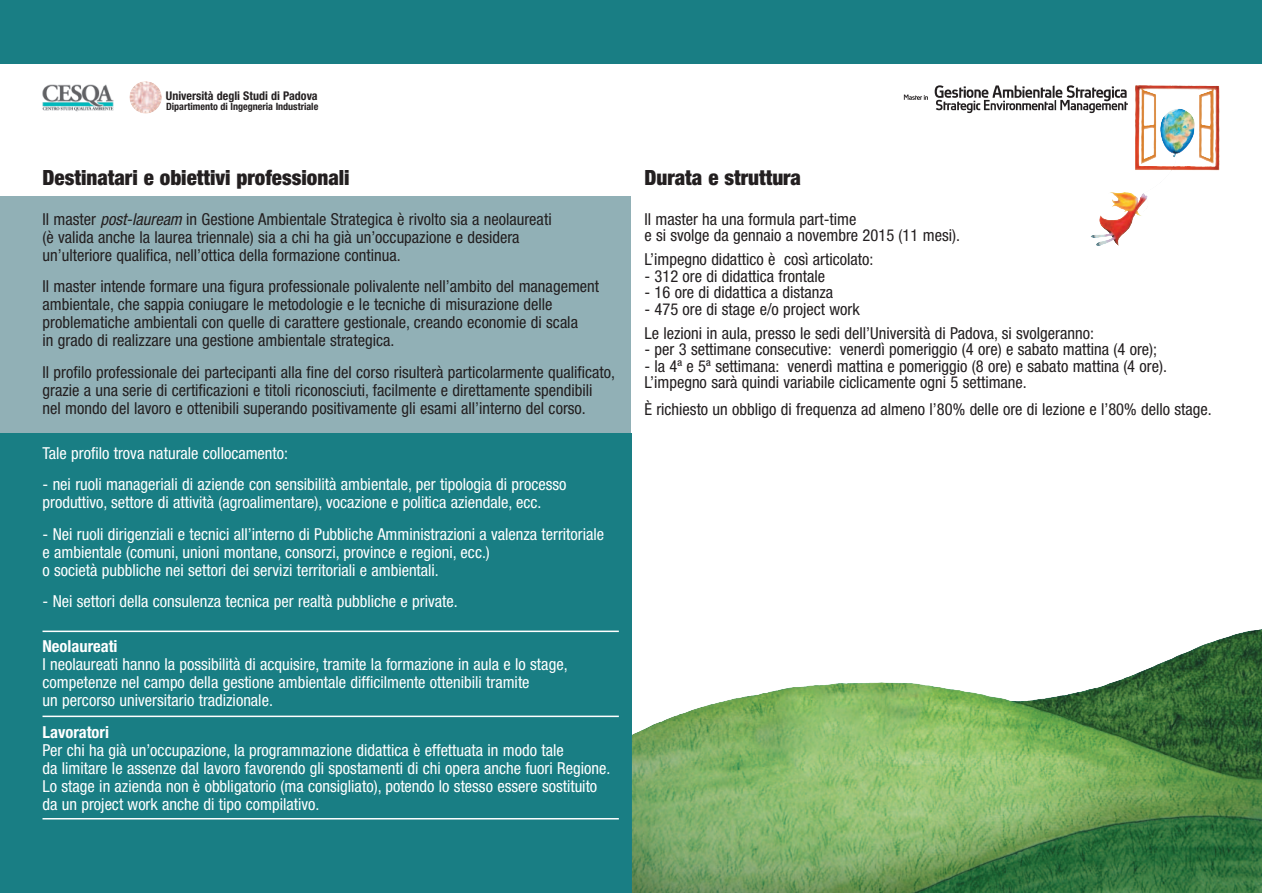
<style>
.page{position:relative;width:1263px;height:893px;background:#fff}
.page>*{position:absolute;margin:0;border:0;box-sizing:border-box;transform-origin:0 0}
.t1{font:900 condensed 21px "Helvetica Neue";color:#231f20}
.t2{font:condensed 16.5px/18px "Helvetica Neue";color:#231f20}
.t3{font:condensed 16.5px/18px "Helvetica Neue";color:#fff}
.t4{font:700 condensed 16.5px "Helvetica Neue";color:#fff}
.t5{font:700 condensed 12px "Helvetica Neue";color:#231f20}
.t6{font:700 condensed 10.05px "Helvetica Neue";color:#231f20}
.s1{font-style:italic}
</style>
<div class="page">
<div style="left:0;top:433px;width:632px;height:459px;background:#197e84"></div>
<div style="left:0;top:196px;width:631px;height:237px;background:#91b0b6"></div>
<img style="left:1090px;top:85px;width:130px;height:161px">
<div style="left:0;top:0;width:1262px;height:64px;background:#197e84"></div>
<img style="left:129px;top:81px;width:33px;height:33px">
<img style="left:42px;top:84px;width:72px;height:28px">
<svg style="left:904px;top:95px;width:24px;height:5px"></svg>
<svg style="left:935px;top:85px;width:193px;height:28px"></svg>
<img style="left:632px;top:629px;width:630px;height:263px">
<hr style="left:43px;top:630px;width:576px;height:2px;background:#fff">
<hr style="left:43px;top:715px;width:576px;height:2px;background:#fff">
<hr style="left:43px;top:818px;width:576px;height:1px;background:#fff">
<p class="t5" style="left:166px;top:91px;width:153px">Università degli Studi di Padova</p>
<p class="t6" style="left:166px;top:103px;width:154px">Dipartimento di Ingegneria Industriale</p>
<p class="t1" style="left:43px;top:170px;width:309px">Destinatari e obiettivi professionali</p>
<p class="t1" style="left:644px;top:170px;width:158px">Durata e struttura</p>
<p class="t2" style="left:43px;top:211px;width:511px">Il master <span class="s1">post-lauream</span> in Gestione Ambientale Strategica è rivolto sia a neolaureati (è valida anche la laurea triennale) sia a chi ha già un’occupazione e desidera un’ulteriore qualifica, nell’ottica della formazione continua.</p>
<p class="t2" style="left:43px;top:278px;width:558px">Il master intende formare una figura professionale polivalente nell’ambito del management ambientale, che sappia coniugare le metodologie e le tecniche di misurazione delle problematiche ambientali con quelle di carattere gestionale, creando economie di scala<br>in grado di realizzare una gestione ambientale strategica.</p>
<p class="t2" style="left:43px;top:364px;width:574px">Il profilo professionale dei partecipanti alla fine del corso risulterà particolarmente qualificato, grazie a una serie di certificazioni e titoli riconosciuti, facilmente e direttamente spendibili<br>nel mondo del lavoro e ottenibili superando positivamente gli esami all’interno del corso.</p>
<p class="t3" style="left:43px;top:445px;width:247px">Tale profilo trova naturale collocamento:</p>
<p class="t3" style="left:43px;top:476px;width:525px">- nei ruoli manageriali di aziende con sensibilità ambientale, per tipologia di processo produttivo, settore di attività (agroalimentare), vocazione e politica aziendale, ecc.</p>
<p class="t3" style="left:43px;top:526px;width:563px">- Nei ruoli dirigenziali e tecnici all’interno di Pubbliche Amministrazioni a valenza territoriale e ambientale (comuni, unioni montane, consorzi, province e regioni, ecc.)<br>o società pubbliche nei settori dei servizi territoriali e ambientali.</p>
<p class="t3" style="left:43px;top:593px;width:417px">- Nei settori della consulenza tecnica per realtà pubbliche e private.</p>
<p class="t4" style="left:43px;top:640px;width:77px">Neolaureati</p>
<p class="t3" style="left:43px;top:656px;width:527px">I neolaureati hanno la possibilità di acquisire, tramite la formazione in aula e lo stage, competenze nel campo della gestione ambientale difficilmente ottenibili tramite<br>un percorso universitario tradizionale.</p>
<p class="t4" style="left:43px;top:726px;width:68px">Lavoratori</p>
<p class="t3" style="left:43px;top:742px;width:569px">Per chi ha già un’occupazione, la programmazione didattica è effettuata in modo tale<br>da limitare le assenze dal lavoro favorendo gli spostamenti di chi opera anche fuori Regione.<br>Lo stage in azienda non è obbligatorio (ma consigliato), potendo lo stesso essere sostituito da un project work anche di tipo compilativo.</p>
<p class="t2" style="left:644px;top:212px;width:317px;line-height:16.5px">Il master ha una formula part-time<br>e si svolge da gennaio a novembre 2015 (11 mesi).</p>
<p class="t2" style="left:644px;top:251px;width:231px">L’impegno didattico è così articolato:</p>
<p class="t2" style="left:644px;top:268px;width:182px">- 312 ore di didattica frontale</p>
<p class="t2" style="left:644px;top:284px;width:190px">- 16 ore di didattica a distanza</p>
<p class="t2" style="left:644px;top:298px;width:451px;line-height:24px">- 475 ore di stage e/o project work<br>Le lezioni in aula, presso le sedi dell’Università di Padova, si svolgeranno:</p>
<p class="t2" style="left:644px;top:341px;width:514px">- per 3 settimane consecutive: venerdì pomeriggio (4 ore) e sabato mattina (4 ore);</p>
<p class="t2" style="left:644px;top:359px;width:524px;line-height:16.5px">- la 4ª e 5ª settimana: venerdì mattina e pomeriggio (8 ore) e sabato mattina (4 ore).<br>L’impegno sarà quindi variabile ciclicamente ogni 5 settimane.</p>
<p class="t2" style="left:644px;top:401px;width:569px">È richiesto un obbligo di frequenza ad almeno l’80% delle ore di lezione e l’80% dello stage.</p>
</div>
